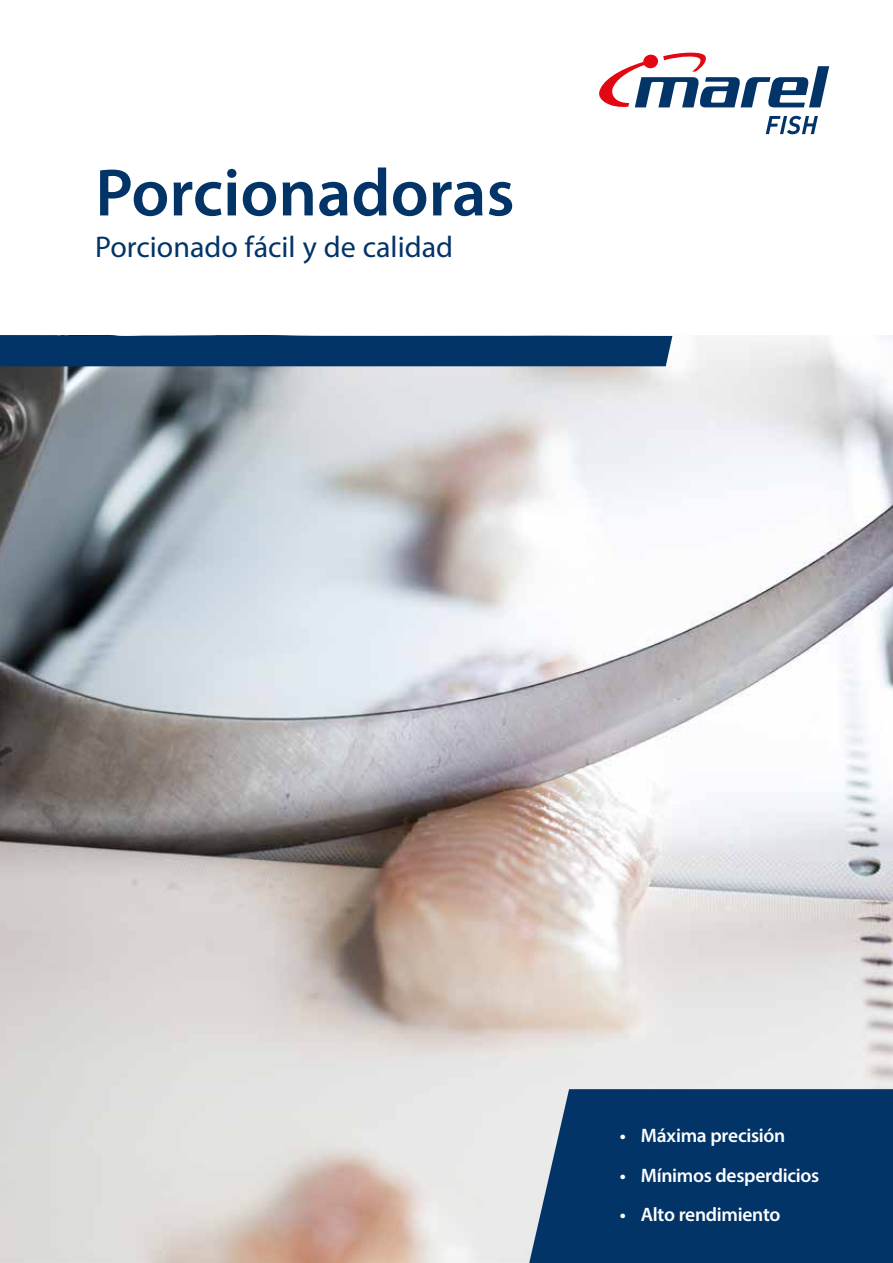
<style>
.page{position:relative;width:893px;height:1263px;background:#fff}
.page>*{position:absolute;margin:0;border:0;box-sizing:border-box;transform-origin:0 0}
.t1{font:600 67.5px "Myriad Pro";color:#023467}
.t2{font:30px "Myriad Pro";color:#023467}
.t3{font:600 19.5px "Myriad Pro";letter-spacing:-.015em;color:#fff}
</style>
<div class="page">
<svg style="left:599px;top:52px;width:230px;height:56px"></svg>
<svg style="left:766px;top:116px;width:52px;height:18px"></svg>
<img style="left:0;top:336px;width:893px;height:927px">
<div style="left:0;top:336px;width:672px;height:30px;background:#023467"></div>
<div style="left:529px;top:1089px;width:364px;height:174px;background:#023467"></div>
<h1 class="t1" style="left:95px;top:150px;width:421px">Porcionadoras</h1>
<h2 class="t2" style="left:95px;top:229px;width:359px">Porcionado fácil y de calidad</h2>
<p class="t3" style="left:620px;top:1123px;width:167px">• Máxima precisión</p>
<p class="t3" style="left:620px;top:1163px;width:201px">• Mínimos desperdicios</p>
<p class="t3" style="left:620px;top:1202px;width:162px">• Alto rendimiento</p>
</div>
